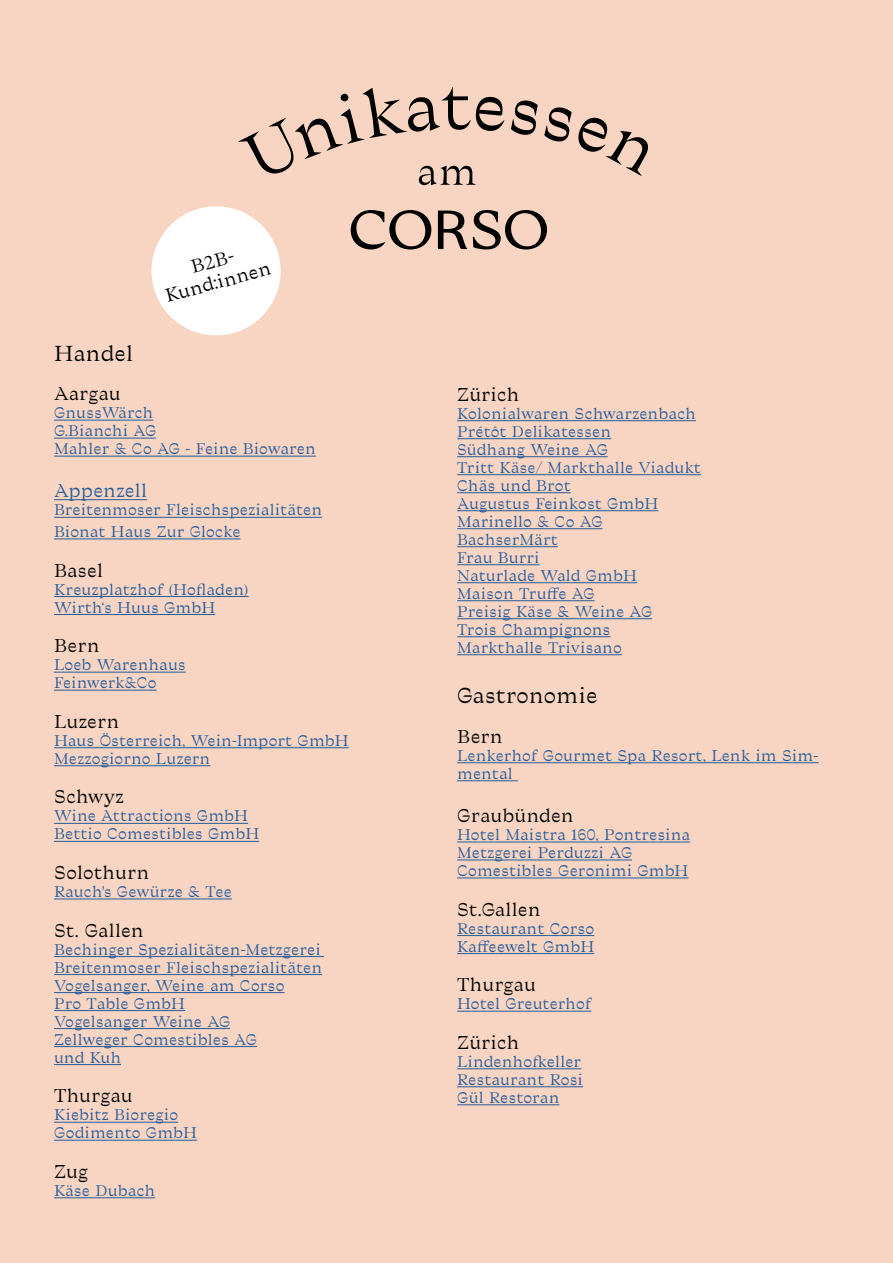
<style>
.page{position:relative;width:893px;height:1263px;background:#f8d5c2}
.page>*{position:absolute;margin:0;border:0;box-sizing:border-box;transform-origin:0 0}
.t1{font:21px "Traulha Regulara";color:#000}
.t2{font:18px/21.6px "Traulha Regulara";color:#000;text-align:center}
.t3{font:18px "Traulha Regulara";color:#275b9b}
.t4{font:15px/18px "Traulha Regulara";color:#275b9b}
</style>
<div class="page">
<hr style="left:54px;top:420px;width:99px;height:1px;background:#275b9b">
<hr style="left:54px;top:438px;width:102px;height:1px;background:#275b9b">
<hr style="left:54px;top:456px;width:262px;height:1px;background:#275b9b">
<hr style="left:54px;top:499px;width:93px;height:1px;background:#275b9b">
<hr style="left:54px;top:517px;width:268px;height:1px;background:#275b9b">
<hr style="left:54px;top:539px;width:187px;height:1px;background:#275b9b">
<hr style="left:54px;top:596px;width:195px;height:1px;background:#275b9b">
<hr style="left:54px;top:614px;width:161px;height:1px;background:#275b9b">
<hr style="left:54px;top:672px;width:132px;height:1px;background:#275b9b">
<hr style="left:54px;top:690px;width:103px;height:1px;background:#275b9b">
<hr style="left:54px;top:747px;width:295px;height:1px;background:#275b9b">
<hr style="left:54px;top:765px;width:156px;height:1px;background:#275b9b">
<hr style="left:54px;top:823px;width:194px;height:1px;background:#275b9b">
<hr style="left:54px;top:841px;width:205px;height:1px;background:#275b9b">
<hr style="left:54px;top:899px;width:178px;height:1px;background:#275b9b">
<hr style="left:54px;top:956px;width:270px;height:1px;background:#275b9b">
<hr style="left:54px;top:974px;width:268px;height:1px;background:#275b9b">
<hr style="left:54px;top:992px;width:230px;height:1px;background:#275b9b">
<hr style="left:54px;top:1010px;width:131px;height:1px;background:#275b9b">
<hr style="left:54px;top:1028px;width:176px;height:1px;background:#275b9b">
<hr style="left:54px;top:1046px;width:203px;height:1px;background:#275b9b">
<hr style="left:54px;top:1064px;width:67px;height:1px;background:#275b9b">
<hr style="left:54px;top:1122px;width:124px;height:1px;background:#275b9b">
<hr style="left:54px;top:1140px;width:143px;height:1px;background:#275b9b">
<hr style="left:54px;top:1197px;width:101px;height:1px;background:#275b9b">
<hr style="left:457px;top:420px;width:239px;height:1px;background:#275b9b">
<hr style="left:457px;top:438px;width:154px;height:1px;background:#275b9b">
<hr style="left:457px;top:456px;width:151px;height:1px;background:#275b9b">
<hr style="left:457px;top:474px;width:244px;height:1px;background:#275b9b">
<hr style="left:457px;top:492px;width:114px;height:1px;background:#275b9b">
<hr style="left:457px;top:510px;width:201px;height:1px;background:#275b9b">
<hr style="left:457px;top:528px;width:145px;height:1px;background:#275b9b">
<hr style="left:457px;top:546px;width:101px;height:1px;background:#275b9b">
<hr style="left:457px;top:564px;width:83px;height:1px;background:#275b9b">
<hr style="left:457px;top:582px;width:180px;height:1px;background:#275b9b">
<hr style="left:457px;top:600px;width:137px;height:1px;background:#275b9b">
<hr style="left:457px;top:618px;width:195px;height:1px;background:#275b9b">
<hr style="left:457px;top:636px;width:153px;height:1px;background:#275b9b">
<hr style="left:457px;top:654px;width:165px;height:1px;background:#275b9b">
<hr style="left:457px;top:762px;width:362px;height:1px;background:#275b9b">
<hr style="left:457px;top:780px;width:61px;height:1px;background:#275b9b">
<hr style="left:457px;top:842px;width:233px;height:1px;background:#275b9b">
<hr style="left:457px;top:860px;width:175px;height:1px;background:#275b9b">
<hr style="left:457px;top:878px;width:231px;height:1px;background:#275b9b">
<hr style="left:457px;top:935px;width:137px;height:1px;background:#275b9b">
<hr style="left:457px;top:953px;width:137px;height:1px;background:#275b9b">
<hr style="left:457px;top:1011px;width:134px;height:1px;background:#275b9b">
<hr style="left:457px;top:1068px;width:124px;height:1px;background:#275b9b">
<hr style="left:457px;top:1086px;width:126px;height:1px;background:#275b9b">
<hr style="left:457px;top:1104px;width:102px;height:1px;background:#275b9b">
<svg style="left:151px;top:206px;width:130px;height:130px"></svg>
<svg style="left:511px;top:100px;width:137px;height:76px"></svg>
<svg style="left:238px;top:87px;width:266px;height:98px"></svg>
<svg style="left:351px;top:210px;width:80px;height:39px"></svg>
<svg style="left:438px;top:211px;width:29px;height:38px"></svg>
<svg style="left:473px;top:210px;width:74px;height:39px"></svg>
<p class="t2" style="left:157px;top:265px;width:110px;rotate:-15deg">B2B-<br>Kund:innen</p>
<h1 class="t1" style="left:54px;top:341px;width:81px">Handel</h1>
<p class="t2" style="left:54px;top:383px;width:68px">Aargau</p>
<p class="t4" style="left:54px;top:404px;width:263px">GnussWärch<br>G.Bianchi AG<br>Mahler &amp; Co AG - Feine Biowaren</p>
<p class="t3" style="left:54px;top:481px;width:95px">Appenzell</p>
<p class="t4" style="left:54px;top:499px;width:270px;line-height:21.6px">Breitenmoser Fleischspezialitäten<br>Bionat Haus Zur Glocke</p>
<p class="t2" style="left:54px;top:560px;width:51px">Basel</p>
<p class="t4" style="left:54px;top:580px;width:196px">Kreuzplatzhof (Hofladen)<br>Wirth‘s Huus GmbH</p>
<p class="t2" style="left:54px;top:635px;width:47px">Bern</p>
<p class="t4" style="left:54px;top:656px;width:133px">Loeb Warenhaus<br>Feinwerk&amp;Co</p>
<p class="t2" style="left:54px;top:711px;width:67px">Luzern</p>
<p class="t4" style="left:54px;top:732px;width:296px">Haus Österreich, Wein-Import GmbH<br>Mezzogiorno Luzern</p>
<p class="t2" style="left:54px;top:786px;width:71px">Schwyz</p>
<p class="t4" style="left:54px;top:807px;width:207px">Wine Attractions GmbH<br>Bettio Comestibles GmbH</p>
<p class="t2" style="left:54px;top:862px;width:97px">Solothurn</p>
<p class="t4" style="left:54px;top:883px;width:180px">Rauch's Gewürze &amp; Tee</p>
<p class="t2" style="left:54px;top:920px;width:91px">St. Gallen</p>
<p class="t4" style="left:54px;top:940px;width:270px">Bechinger Spezialitäten-Metzgerei<br>Breitenmoser Fleischspezialitäten<br>Vogelsanger, Weine am Corso<br>Pro Table GmbH<br>Vogelsanger Weine AG<br>Zellweger Comestibles AG<br>und Kuh</p>
<p class="t2" style="left:54px;top:1085px;width:80px">Thurgau</p>
<p class="t4" style="left:54px;top:1106px;width:145px">Kiebitz Bioregio<br>Godimento GmbH</p>
<p class="t2" style="left:54px;top:1161px;width:36px">Zug</p>
<p class="t4" style="left:54px;top:1182px;width:103px">Käse Dubach</p>
<p class="t2" style="left:457px;top:384px;width:64px">Zürich</p>
<p class="t4" style="left:457px;top:405px;width:245px">Kolonialwaren Schwarzenbach<br>Prétôt Delikatessen<br>Südhang Weine AG<br>Tritt Käse/ Markthalle Viadukt<br>Chäs und Brot<br>Augustus Feinkost GmbH<br>Marinello &amp; Co AG<br>BachserMärt<br>Frau Burri<br>Naturlade Wald GmbH<br>Maison Truffe AG<br>Preisig Käse &amp; Weine AG<br>Trois Champignons<br>Markthalle Trivisano</p>
<h1 class="t1" style="left:457px;top:684px;width:142px">Gastronomie</h1>
<p class="t2" style="left:457px;top:726px;width:47px">Bern</p>
<p class="t4" style="left:457px;top:747px;width:363px">Lenkerhof Gourmet Spa Resort, Lenk im Sim&shy;mental</p>
<p class="t2" style="left:457px;top:805px;width:118px">Graubünden</p>
<p class="t4" style="left:457px;top:826px;width:235px">Hotel Maistra 160, Pontresina<br>Metzgerei Perduzzi AG<br>Comestibles Geronimi GmbH</p>
<p class="t2" style="left:457px;top:899px;width:85px">St.Gallen</p>
<p class="t4" style="left:457px;top:919px;width:139px">Restaurant Corso<br>Kaffeewelt GmbH</p>
<p class="t2" style="left:457px;top:974px;width:80px">Thurgau</p>
<p class="t4" style="left:457px;top:995px;width:136px">Hotel Greuterhof</p>
<p class="t2" style="left:457px;top:1032px;width:64px">Zürich</p>
<p class="t4" style="left:457px;top:1053px;width:127px;text-align:justify">Lindenhofkeller Restaurant Rosi Gül Restoran</p>
</div>
